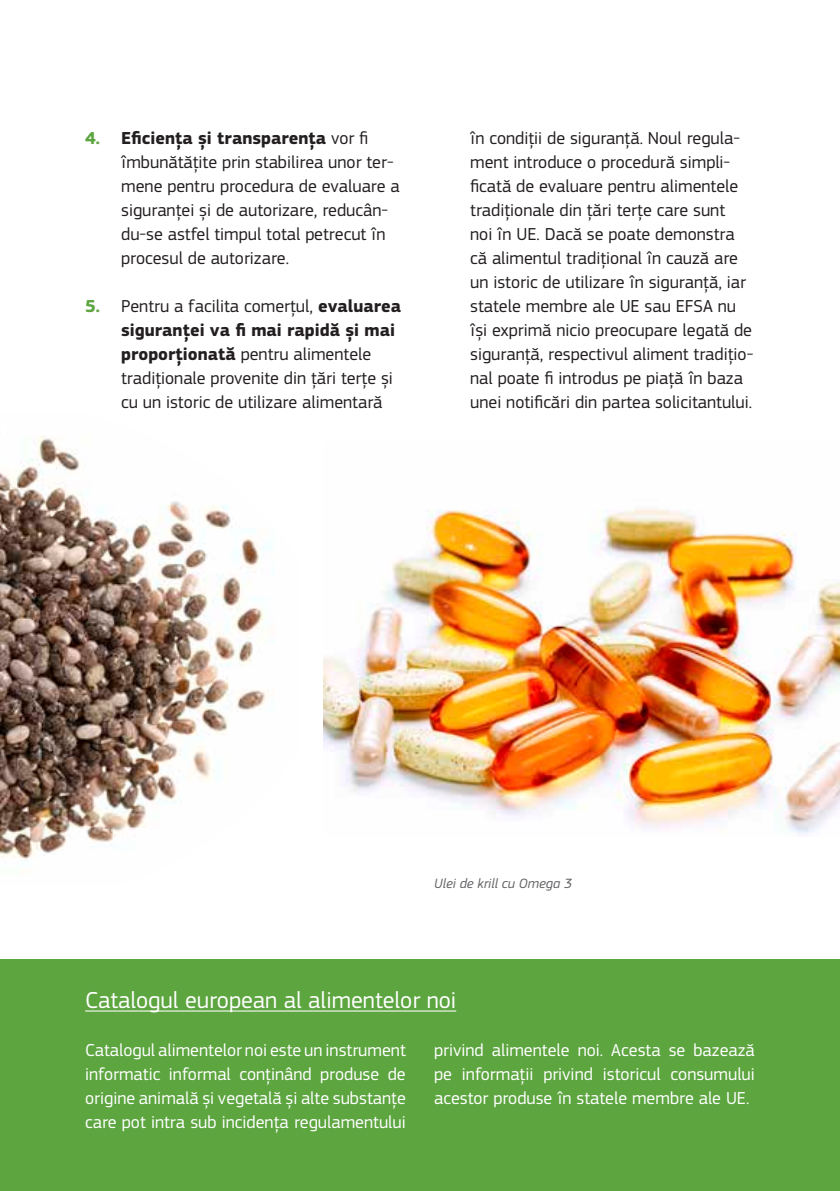
<style>
.page{position:relative;width:840px;height:1191px;background:#fff}
.page>*{position:absolute;margin:0;border:0;box-sizing:border-box;transform-origin:0 0}
.t1{font:24px "EC Square Sans Pro";color:#fff}
.t2{font:18px/24px "EC Square Sans Pro";color:#231f20}
.t3{font:18px/24px "EC Square Sans Pro";color:#fff;text-align:justify}
.t4{font:italic 14px "EC Square Sans Pro";color:#636466}
.s1{font-weight:700;color:#5ca53f}
.s2{font-weight:700}
</style>
<div class="page">
<img style="left:0;top:436px;width:274px;height:437px">
<img style="left:323px;top:509px;width:516px;height:325px">
<div style="left:0;top:959px;width:839px;height:232px;background:#5ca53f"></div>
<hr style="left:85px;top:1010px;width:371px;height:1px;background:#fff">
<p class="t2" style="left:121px;top:126px;width:280px;text-indent:-36px"><span class="s1">4.</span> <span class="s2">Eficiența și transparența</span> vor fi îmbunătățite prin stabilirea unor ter&shy;mene pentru procedura de evaluare a siguranței și de autorizare, reducân&shy;du-se astfel timpul total petrecut în procesul de autorizare.</p>
<p class="t2" style="left:121px;top:294px;width:281px;text-indent:-36px"><span class="s1">5.</span> Pentru a facilita comerțul, <span class="s2">evaluarea siguranței va fi mai rapidă și mai proporționată</span> pentru alimentele tradiționale provenite din țări terțe și cu un istoric de utilizare alimentară</p>
<p class="t2" style="left:470px;top:126px;width:284px">în condiții de siguranță. Noul regula&shy;ment introduce o procedură simpli&shy;ficată de evaluare pentru alimentele tradiționale din țări terțe care sunt<br>noi în UE. Dacă se poate demonstra că alimentul tradițional în cauză are un istoric de utilizare în siguranță, iar statele membre ale UE sau EFSA nu își exprimă nicio preocupare legată de siguranță, respectivul aliment tradițio&shy;nal poate fi introdus pe piață în baza unei notificări din partea solicitantului.</p>
<p class="t4" style="left:434px;top:875px;width:139px">Ulei de krill cu Omega 3</p>
<h1 class="t1" style="left:85px;top:986px;width:372px">Catalogul european al alimentelor noi</h1>
<p class="t3" style="left:85px;top:1038px;width:322px">Catalogul alimentelor noi este un instrument informatic informal conținând produse de origine animală și vegetală și alte substanțe care pot intra sub incidența regulamentului</p>
<p class="t3" style="left:434px;top:1038px;width:322px">privind alimentele noi. Acesta se bazează pe informații privind istoricul consumului acestor produse în statele membre ale UE.</p>
</div>
